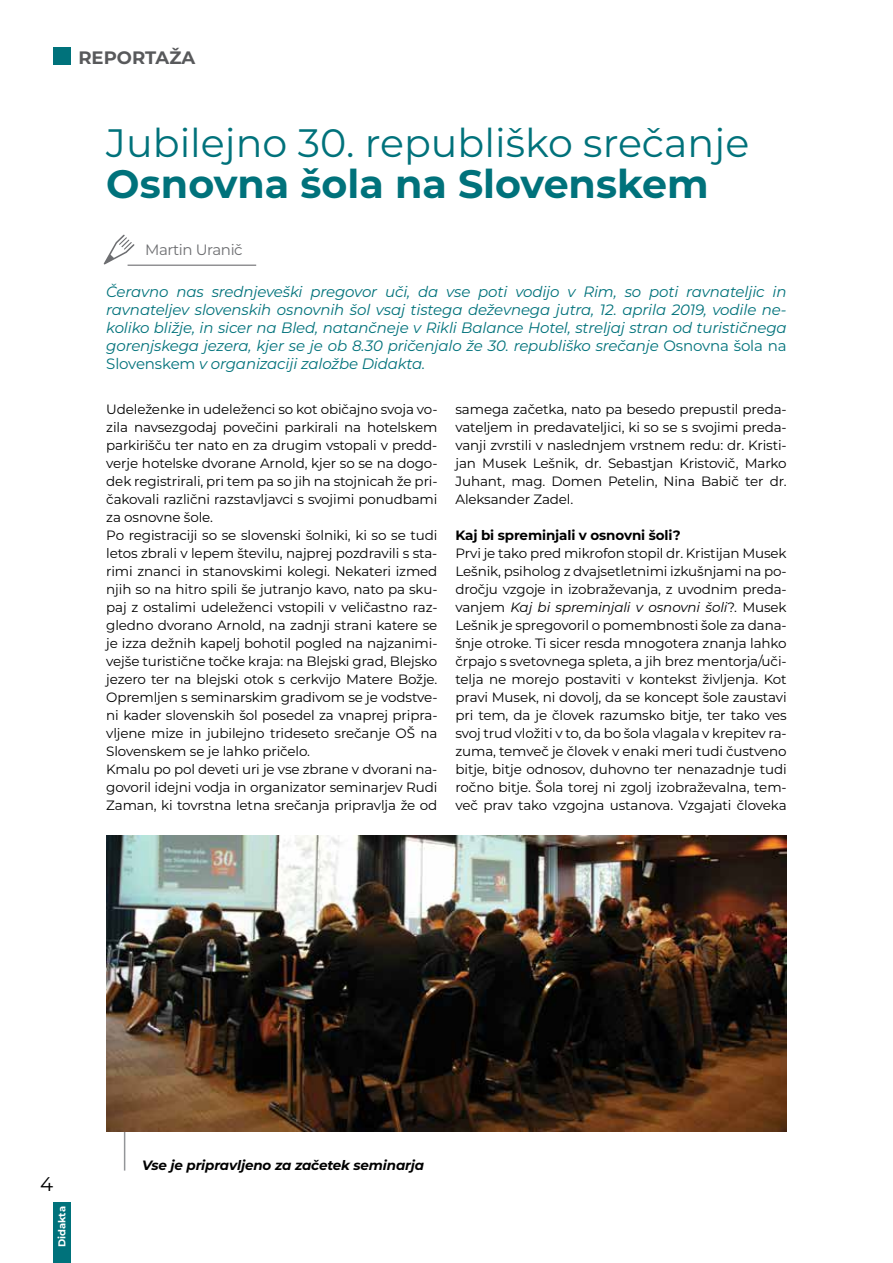
<style>
.page{position:relative;width:893px;height:1263px;background:#fff}
.page>*{position:absolute;margin:0;border:0;box-sizing:border-box;transform-origin:0 0}
.t1{font:39.6px "Montserrat";color:#00727b}
.t2{font:700 39.6px "Montserrat";color:#00727b}
.t3{font:19.8px "Montserrat";color:#000}
.t4{font:700 18px "Montserrat";color:#58595b}
.t5{font:italic 15px/18px "Montserrat";letter-spacing:-.01em;color:#00727b;text-align:justify}
.t6{font:15px "Montserrat";letter-spacing:-.03em;color:#6d6e71}
.t7{font:13.5px/18px "Montserrat";letter-spacing:-.01em;color:#000;text-align:justify}
.t8{font:italic 700 13.5px "Montserrat";letter-spacing:-.01em;color:#000}
.t9{font:700 13.5px "Montserrat";letter-spacing:-.01em;color:#000}
.t10{font:700 9.9px "Montserrat";color:#fff}
.s1{font-style:normal}
.s2{font-style:italic}
</style>
<div class="page">
<div style="left:53px;top:47px;width:17px;height:17px;background:#00727b"></div>
<hr style="left:128px;top:265px;width:128px;height:1px;background:#6d6e71">
<svg style="left:104px;top:235px;width:30px;height:29px"></svg>
<div style="left:53px;top:1203px;width:17px;height:60px;background:#00727b"></div>
<hr style="left:124px;top:1131px;width:1px;height:39px;background:#939598">
<img style="left:106px;top:835px;width:681px;height:296px">
<h3 class="t4" style="left:78px;top:45px;width:118px">REPORTAŽA</h3>
<h1 class="t1" style="left:106px;top:116px;width:644px">Jubilejno 30. republiško srečanje</h1>
<h1 class="t2" style="left:106px;top:155px;width:604px">Osnovna šola na Slovenskem</h1>
<p class="t6" style="left:145px;top:240px;width:99px">Martin Uranič</p>
<p class="t5" style="left:106px;top:283px;width:682px">Čeravno nas srednjeveški pregovor uči, da vse poti vodijo v Rim, so poti ravnateljic in ravnateljev slovenskih osnovnih šol vsaj tistega deževnega jutra, 12. aprila 2019, vodile ne&shy;koliko bližje, in sicer na Bled, natančneje v Rikli Balance Hotel, streljaj stran od turističnega gorenjskega jezera, kjer se je ob 8.30 pričenjalo že 30. republiško srečanje <span class="s1">Osnovna šola na Slovenskem</span> v organizaciji založbe Didakta.</p>
<p class="t7" style="left:106px;top:400px;width:333px;text-align:left">Udeleženke in udeleženci so kot običajno svoja vo&shy;zila navsezgodaj povečini parkirali na hotelskem parkirišču ter nato en za drugim vstopali v predd&shy;verje hotelske dvorane Arnold, kjer so se na dogo&shy;dek registrirali, pri tem pa so jih na stojnicah že pri&shy;čakovali različni razstavljavci s svojimi ponudbami za osnovne šole.<br>Po registraciji so se slovenski šolniki, ki so se tudi letos zbrali v lepem številu, najprej pozdravili s sta&shy;rimi znanci in stanovskimi kolegi. Nekateri izmed njih so na hitro spili še jutranjo kavo, nato pa sku&shy;paj z ostalimi udeleženci vstopili v veličastno raz&shy;gledno dvorano Arnold, na zadnji strani katere se je izza dežnih kapelj bohotil pogled na najzanimi&shy;vejše turistične točke kraja: na Blejski grad, Blejsko jezero ter na blejski otok s cerkvijo Matere Božje.<br>Opremljen s seminarskim gradivom se je vodstve&shy;ni kader slovenskih šol posedel za vnaprej pripra&shy;vljene mize in jubilejno trideseto srečanje OŠ na Slovenskem se je lahko pričelo.<br>Kmalu po pol deveti uri je vse zbrane v dvorani na&shy;govoril idejni vodja in organizator seminarjev Rudi Zaman, ki tovrstna letna srečanja pripravlja že od</p>
<p class="t7" style="left:455px;top:400px;width:333px">samega začetka, nato pa besedo prepustil preda&shy;vateljem in predavateljici, ki so se s svojimi preda&shy;vanji zvrstili v naslednjem vrstnem redu: dr. Kristi&shy;jan Musek Lešnik, dr. Sebastjan Kristovič, Marko Juhant, mag. Domen Petelin, Nina Babič ter dr.<br>Aleksander Zadel.</p>
<p class="t9" style="left:455px;top:525px;width:227px">Kaj bi spreminjali v osnovni šoli?</p>
<p class="t7" style="left:455px;top:544px;width:333px">Prvi je tako pred mikrofon stopil dr. Kristijan Musek Lešnik, psiholog z dvajsetletnimi izkušnjami na po&shy;dročju vzgoje in izobraževanja, z uvodnim preda&shy;vanjem <span class="s2">Kaj bi spreminjali v osnovni šoli</span>?. Musek Lešnik je spregovoril o pomembnosti šole za dana&shy;šnje otroke. Ti sicer resda mnogotera znanja lahko črpajo s svetovnega spleta, a jih brez mentorja/uči&shy;telja ne morejo postaviti v kontekst življenja. Kot pravi Musek, ni dovolj, da se koncept šole zaustavi pri tem, da je človek razumsko bitje, ter tako ves svoj trud vložiti v to, da bo šola vlagala v krepitev ra&shy;zuma, temveč je človek v enaki meri tudi čustveno bitje, bitje odnosov, duhovno ter nenazadnje tudi ročno bitje. Šola torej ni zgolj izobraževalna, tem&shy;več prav tako vzgojna ustanova. Vzgajati človeka</p>
<h2 class="t3" style="left:40px;top:1170px;width:15px">4</h2>
<p class="t10" style="left:55px;top:1247px;width:43px;rotate:-90deg">Didakta</p>
<p class="t8" style="left:142px;top:1155px;width:283px">Vse je pripravljeno za začetek seminarja</p>
</div>
